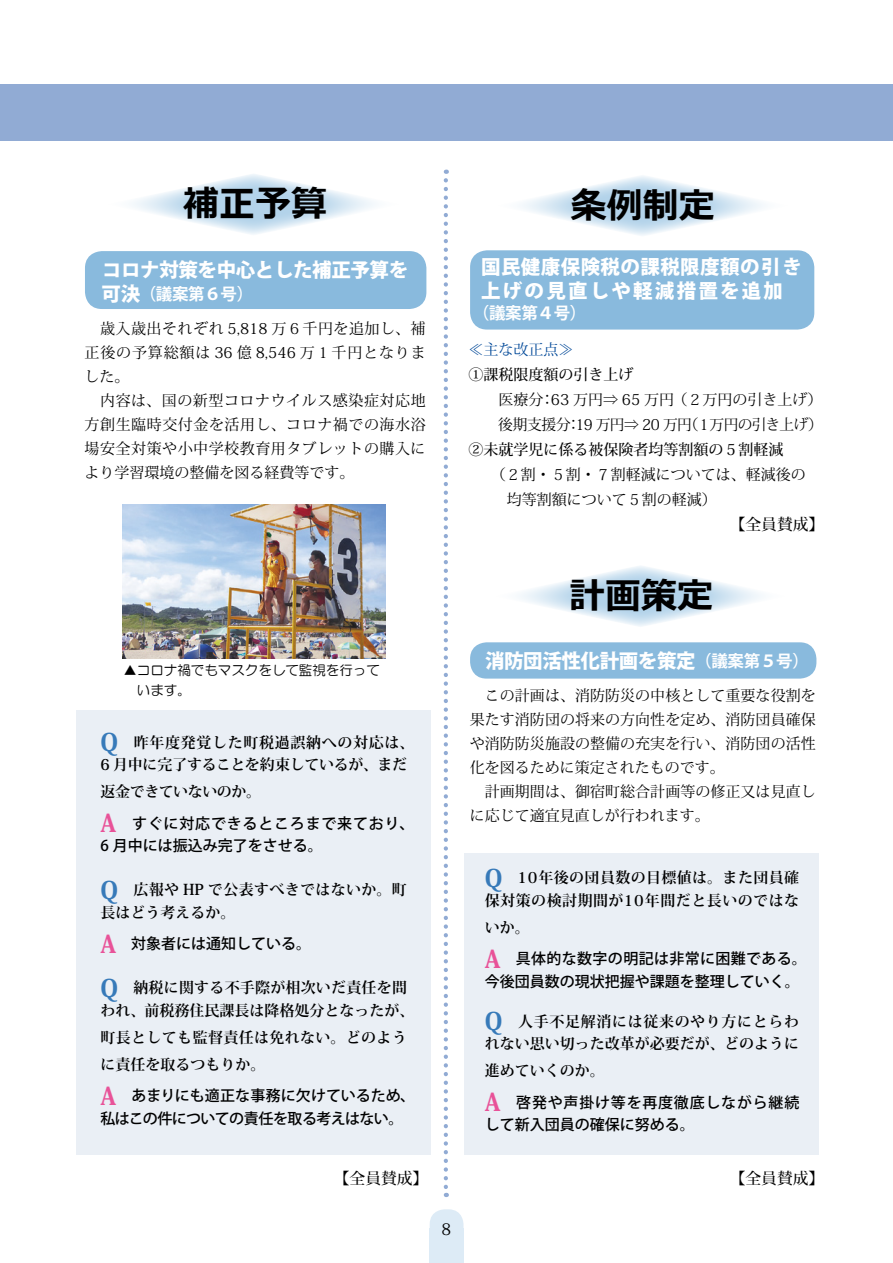
<style>
.page{position:relative;width:893px;height:1263px;background:#fff}
.page>*{position:absolute;margin:0;border:0;box-sizing:border-box;transform-origin:0 0}
.t1{font:700 36px "Meiryo";color:#000}
.t2{font:800 24px "Koz Min Pro";color:#377ab9}
.t3{font:800 24px "Koz Min Pro";color:#e85298}
.t4{font:800 19.5px/24px "Koz Go Pr 6 N";letter-spacing:.09em;color:#fff}
.t5{font:800 19.5px "Koz Go Pr 6 N";letter-spacing:-.02em;color:#fff}
.t6{font:800 19.5px "Koz Go Pr 6 N";letter-spacing:.02em;color:#fff}
.t7{font:700 16.5px "Koz Go Pr 6 N";letter-spacing:-.02em;color:#fff}
.t8{font:15.9px "Koz Min Pro";color:#000}
.t9{font:500 15.75px "Koz Min Pro";color:#000}
.t10{font:15px/24px "Koz Min Pro";letter-spacing:.005em;color:#000}
.t11{font:700 15px/27px "Koz Min Pro";letter-spacing:.015em;color:#000}
.t12{font:15px/24px "Koz Min Pro";letter-spacing:.035em;color:#000}
.t13{font:500 15px "Koz Go Pro";color:#000}
.t14{font:700 15px "Koz Min Pro";letter-spacing:.045em;color:#000}
.t15{font:500 15px "Koz Go Pro";letter-spacing:.05em;color:#000}
.t16{font:700 15px/27px "Koz Min Pro";letter-spacing:-.025em;color:#000}
.t17{font:500 15px "Koz Min Pro";color:#000}
.t18{font:500 15px "Koz Go Pro";letter-spacing:-.04em;color:#000}
.t19{font:500 15px "Koz Go Pro";letter-spacing:.025em;color:#000}
.t20{font:15px "Koz Min Pro";letter-spacing:-.045em;color:#000}
.t21{font:15px "Koz Min Pro";color:#004898}
.t22{font:13.5px/19.5px "HG Maru Gothic MPRO";color:#000}
</style>
<div class="page">
<div style="left:430px;top:1209px;width:33px;height:43px;background:#ddebf6;border-radius:15px"></div>
<div style="left:429px;top:1229px;width:34px;height:34px;background:#ddebf6"></div>
<div style="left:85px;top:251px;width:341px;height:58px;background:#89badd;border-radius:17px"></div>
<div style="left:470px;top:642px;width:346px;height:37px;background:#89badd;border-radius:16px"></div>
<div style="left:470px;top:250px;width:344px;height:80px;background:#89badd;border-radius:17px"></div>
<div style="left:464px;top:853px;width:355px;height:301px;background:#eaeff5"></div>
<div style="left:77px;top:710px;width:354px;height:445px;background:#eaeff5"></div>
<svg style="left:444px;top:180px;width:4px;height:1017px"></svg>
<svg style="left:132px;top:174px;width:243px;height:61px"></svg>
<svg style="left:519px;top:566px;width:243px;height:61px"></svg>
<div style="left:0;top:85px;width:893px;height:56px;background:#91abd4"></div>
<svg style="left:521px;top:176px;width:243px;height:60px"></svg>
<img style="left:123px;top:505px;width:262px;height:154px">
<h1 class="t1" style="left:183px;top:179px;width:145px">補正予算</h1>
<h3 class="t5" style="left:102px;top:259px;width:308px">コロナ対策を中心とした補正予算を</h3>
<p class="t7" style="left:140px;top:284px;width:115px">（議案第６号(</p>
<h3 class="t6" style="left:102px;top:283px;width:40px">可決</h3>
<p class="t12" style="left:85px;top:316px;width:343px;text-indent:16px">歳入歳出それぞれ 5,818 万６千円を追加し、補正後の予算総額は 36 億 8,546 万１千円となりました。<br>　内容は、国の新型コロナウイルス感染症対応地方創生臨時交付金を活用し、コロナ禍での海水浴場安全対策や小中学校教育用タブレットの購入により学習環境の整備を図る経費等です。</p>
<h1 class="t1" style="left:571px;top:180px;width:145px">条例制定</h1>
<h3 class="t4" style="left:481px;top:255px;width:322px">国民健康保険税の課税限度額の引き上げの見直しや軽減措置を追加</h3>
<p class="t7" style="left:473px;top:304px;width:115px">（議案第４号(</p>
<p class="t21" style="left:468px;top:339px;width:106px">≪主な改正点≪</p>
<p class="t17" style="left:468px;top:364px;width:166px">①課税限度額の引き上げ</p>
<p class="t10" style="left:540px;top:387px;width:284px">：63 万円⇒ 65 万円（２万円の引き上げ(</p>
<p class="t10" style="left:468px;top:387px;width:76px">　　医療分</p>
<p class="t20" style="left:684px;top:414px;width:141px">（１万円の引き上げ(</p>
<p class="t10" style="left:468px;top:412px;width:104px">　　後期支援分</p>
<p class="t17" style="left:468px;top:439px;width:317px">②未就学児に係る被保険者均等割額の５割軽減</p>
<p class="t10" style="left:507px;top:462px;width:301px;line-height:25px;text-indent:-38px">　　（２割・５割・７割軽減については、軽減後の均等割額について５割の軽減(</p>
<p class="t10" style="left:566px;top:412px;width:127px">：19 万円⇒ 20 万円</p>
<p class="t9" style="left:730px;top:513px;width:96px">【全員賛成【</p>
<p class="t22" style="left:123px;top:660px;width:258px">▲コロナ禍でもマスクをして監視を行って　います。</p>
<h2 class="t2" style="left:101px;top:724px;width:19px">Q</h2>
<p class="t16" style="left:100px;top:750px;width:308px">6 月中に完了することを約束しているが、まだ返金できていないのか。</p>
<p class="t15" style="left:132px;top:813px;width:284px">すぐに対応できるところまで来ており、</p>
<p class="t14" style="left:134px;top:731px;width:282px">昨年度発覚した町税過誤納への対応は、</p>
<h2 class="t3" style="left:101px;top:805px;width:17px">A</h2>
<p class="t13" style="left:101px;top:836px;width:224px">6 月中には振込み完了をさせる。</p>
<p class="t11" style="left:134px;top:876px;width:275px">広報や HP で公表すべきではないか。町</p>
<h2 class="t2" style="left:101px;top:872px;width:19px">Q</h2>
<p class="t11" style="left:101px;top:898px;width:137px">長はどう考えるか。</p>
<p class="t13" style="left:131px;top:934px;width:182px">対象者には通知している。</p>
<h2 class="t3" style="left:101px;top:926px;width:17px">A</h2>
<h2 class="t2" style="left:101px;top:970px;width:19px">Q</h2>
<p class="t11" style="left:101px;top:996px;width:315px">われ、前税務住民課長は降格処分となったが、町長としても監督責任は免れない。どのように責任を取るつもりか。</p>
<p class="t13" style="left:132px;top:1086px;width:285px">あまりにも適正な事務に欠けているため、</p>
<p class="t11" style="left:133px;top:974px;width:275px">納税に関する不手際が相次いだ責任を問</p>
<h2 class="t3" style="left:101px;top:1078px;width:17px">A</h2>
<p class="t18" style="left:100px;top:1109px;width:305px">私はこの件についての責任を取る考えはない。</p>
<p class="t9" style="left:334px;top:1166px;width:96px">【全員賛成【</p>
<p class="t8" style="left:441px;top:1217px;width:11px">8</p>
<h1 class="t1" style="left:569px;top:570px;width:145px">計画策定</h1>
<h3 class="t5" style="left:485px;top:650px;width:212px">消防団活性化計画を策定</h3>
<p class="t10" style="left:470px;top:683px;width:347px;text-indent:15px">この計画は、消防防災の中核として重要な役割を果たす消防団の将来の方向性を定め、消防団員確保や消防防災施設の整備の充実を行い、消防団の活性化を図るために策定されたものです。<br>　計画期間は、御宿町総合計画等の修正又は見直しに応じて適宜見直しが行われます。</p>
<p class="t7" style="left:695px;top:652px;width:115px">（議案第５号(</p>
<h2 class="t2" style="left:485px;top:860px;width:19px">Q</h2>
<p class="t11" style="left:515px;top:864px;width:286px">１０年後の団員数の目標値は。また団員確</p>
<p class="t11" style="left:621px;top:886px;width:180px">１０年間だと長いのではな</p>
<p class="t11" style="left:485px;top:886px;width:140px">保対策の検討期間がいか。</p>
<p class="t19" style="left:516px;top:949px;width:292px">具体的な数字の明記は非常に困難である。</p>
<h2 class="t3" style="left:485px;top:941px;width:17px">A</h2>
<p class="t13" style="left:485px;top:972px;width:316px">今後団員数の現状把握や課題を整理していく。</p>
<p class="t14" style="left:518px;top:1010px;width:283px">人手不足解消には従来のやり方にとらわ</p>
<h2 class="t2" style="left:485px;top:1004px;width:19px">Q</h2>
<p class="t11" style="left:485px;top:1030px;width:316px">れない思い切った改革が必要だが、どのように進めていくのか。</p>
<p class="t15" style="left:516px;top:1093px;width:285px">啓発や声掛け等を再度徹底しながら継続</p>
<h2 class="t3" style="left:485px;top:1085px;width:17px">A</h2>
<p class="t13" style="left:485px;top:1115px;width:211px">して新入団員の確保に努める。</p>
<p class="t9" style="left:730px;top:1166px;width:96px">【全員賛成【</p>
</div>
